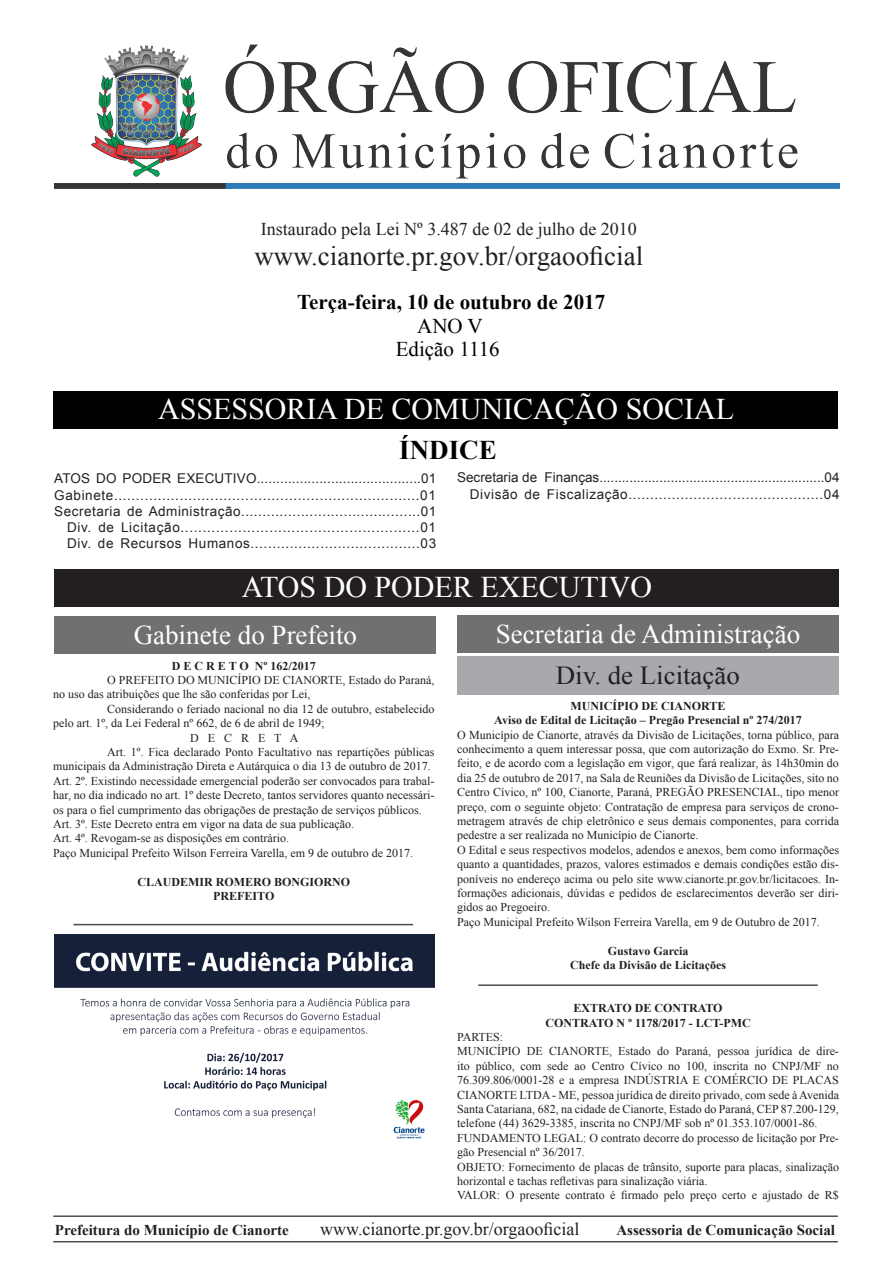
<style>
.page{position:relative;width:893px;height:1263px;background:#fff}
.page>*{position:absolute;margin:0;border:0;box-sizing:border-box;transform-origin:0 0}
.t1{font:30px "Times New Roman";color:#fff}
.t2{font:27px "Times New Roman";color:#fff}
.t3{font:27px "Times New Roman";color:#231f20}
.t4{font:700 27px "Times New Roman";color:#000}
.t5{font:25.95px "Times New Roman";color:#231f20}
.t6{font:700 21px "Times New Roman";color:#000}
.t7{font:21px "Times New Roman";color:#000}
.t8{font:18px "Times New Roman";color:#231f20}
.t9{font:700 15px "Times New Roman";color:#231f20}
.t10{font:13.5px "Arial";letter-spacing:.04em;color:#231f20}
.t11{font:13.5px "Arial";color:#231f20}
.t12{font:13.5px "Arial";letter-spacing:.01em;color:#231f20}
.t13{font:12px/14.4px "Times New Roman";color:#231f20}
.t14{font:700 12px "Times New Roman";color:#231f20}
</style>
<div class="page">
<hr style="left:53px;top:1215px;width:785px;height:2px;background:#4d4948">
<hr style="left:53px;top:1241px;width:785px;height:1px;background:#4d4948">
<div style="left:53px;top:392px;width:785px;height:37px;background:#000"></div>
<img style="left:54px;top:44px;width:785px;height:145px">
<div style="left:54px;top:569px;width:785px;height:37px;background:#231f20"></div>
<div style="left:54px;top:616px;width:382px;height:37px;background:#72706f"></div>
<img style="left:54px;top:935px;width:380px;height:204px">
<div style="left:457px;top:615px;width:382px;height:38px;background:#72706f"></div>
<div style="left:457px;top:656px;width:382px;height:39px;background:#a8a9ad"></div>
<hr style="left:478px;top:984px;width:340px;height:2px;background:#4d4948">
<hr style="left:74px;top:924px;width:339px;height:1px;background:#4d4948">
<p class="t8" style="left:261px;top:217px;width:378px">Instaurado pela Lei Nº 3.487 de 02 de julho de 2010</p>
<p class="t3" style="left:254px;top:237px;width:390px">www.cianorte.pr.gov.br/orgaooficial</p>
<p class="t6" style="left:297px;top:287px;width:309px">Terça-feira, 10 de outubro de 2017</p>
<p class="t7" style="left:417px;top:312px;width:67px">ANO V</p>
<p class="t7" style="left:396px;top:335px;width:105px">Edição 1116</p>
<p class="t1" style="left:158px;top:389px;width:577px">ASSESSORIA DE COMUNICAÇÃO SOCIAL</p>
<p class="t4" style="left:399px;top:432px;width:99px">ÍNDICE</p>
<p class="t12" style="left:54px;top:470px;width:384px">ATOS DO PODER EXECUTIVO..........................................01</p>
<p class="t10" style="left:54px;top:486px;width:383px">Gabinete......................................................................01</p>
<p class="t10" style="left:54px;top:502px;width:384px">Secretaria de Administração..........................................01</p>
<p class="t10" style="left:67px;top:518px;width:371px">Div. de Licitação......................................................01</p>
<p class="t10" style="left:67px;top:535px;width:371px">Div. de Recursos Humanos.......................................03</p>
<p class="t11" style="left:457px;top:469px;width:384px">Secretaria de Finanças............................................................04</p>
<p class="t10" style="left:470px;top:485px;width:371px">Divisão de Fiscalização.............................................04</p>
<p class="t1" style="left:242px;top:566px;width:412px">ATOS DO PODER EXECUTIVO</p>
<p class="t2" style="left:134px;top:616px;width:225px">Gabinete do Prefeito</p>
<p class="t14" style="left:172px;top:657px;width:145px">D E C R E T O Nº 162/2017</p>
<p class="t13" style="left:53px;top:673px;width:383px;text-indent:54px">O PREFEITO DO MUNICÍPIO DE CIANORTE, Estado do Paraná, no uso das atribuições que lhe são conferidas por Lei,</p>
<p class="t13" style="left:53px;top:701px;width:383px;text-indent:54px">Considerando o feriado nacional no dia 12 de outubro, estabelecido pelo art. 1º, da Lei Federal nº 662, de 6 de abril de 1949;</p>
<p class="t13" style="left:190px;top:730px;width:110px">D E C R E T A</p>
<p class="t13" style="left:53px;top:745px;width:383px;text-indent:54px">Art. 1º. Fica declarado Ponto Facultativo nas repartições públicas municipais da Administração Direta e Autárquica o dia 13 de outubro de 2017.</p>
<p class="t13" style="left:53px;top:773px;width:383px;text-align:justify">Art. 2º. Existindo necessidade emergencial poderão ser convocados para trabal&shy;har, no dia indicado no art. 1º deste Decreto, tantos servidores quanto necessári&shy;os para o fiel cumprimento das obrigações de prestação de serviços públicos.</p>
<p class="t13" style="left:53px;top:817px;width:302px">Art. 3º. Este Decreto entra em vigor na data de sua publicação.</p>
<p class="t13" style="left:53px;top:831px;width:238px">Art. 4º. Revogam-se as disposições em contrário.</p>
<p class="t13" style="left:53px;top:845px;width:362px">Paço Municipal Prefeito Wilson Ferreira Varella, em 9 de outubro de 2017.</p>
<p class="t14" style="left:138px;top:873px;width:214px">CLAUDEMIR ROMERO BONGIORNO</p>
<p class="t14" style="left:213px;top:888px;width:63px">PREFEITO</p>
<p class="t2" style="left:496px;top:615px;width:306px">Secretaria de Administração</p>
<p class="t5" style="left:556px;top:657px;width:186px">Div. de Licitação</p>
<p class="t14" style="left:571px;top:697px;width:156px">MUNICÍPIO DE CIANORTE</p>
<p class="t14" style="left:494px;top:712px;width:309px">Aviso de Edital de Licitação – Pregão Presencial nº 274/2017</p>
<p class="t13" style="left:457px;top:727px;width:383px;text-align:justify">O Município de Cianorte, através da Divisão de Licitações, torna público, para conhecimento a quem interessar possa, que com autorização do Exmo. Sr. Pre&shy;feito, e de acordo com a legislação em vigor, que fará realizar, às 14h30min do dia 25 de outubro de 2017, na Sala de Reuniões da Divisão de Licitações, sito no Centro Cívico, nº 100, Cianorte, Paraná, PREGÃO PRESENCIAL, tipo menor preço, com o seguinte objeto: Contratação de empresa para serviços de crono&shy;metragem através de chip eletrônico e seus demais componentes, para corrida pedestre a ser realizada no Município de Cianorte.</p>
<p class="t13" style="left:457px;top:842px;width:383px;text-align:justify">O Edital e seus respectivos modelos, adendos e anexos, bem como informações quanto a quantidades, prazos, valores estimados e demais condições estão dis&shy;poníveis no endereço acima ou pelo site www.cianorte.pr.gov.br/licitacoes. In&shy;formações adicionais, dúvidas e pedidos de esclarecimentos deverão ser diri&shy;gidos ao Pregoeiro.</p>
<p class="t13" style="left:457px;top:914px;width:364px">Paço Municipal Prefeito Wilson Ferreira Varella, em 9 de Outubro de 2017.</p>
<p class="t14" style="left:608px;top:942px;width:82px">Gustavo Garcia</p>
<p class="t14" style="left:570px;top:957px;width:157px">Chefe da Divisão de Licitações</p>
<p class="t14" style="left:573px;top:1000px;width:151px">EXTRATO DE CONTRATO</p>
<p class="t14" style="left:545px;top:1014px;width:207px">CONTRATO N º 1178/2017 - LCT-PMC</p>
<p class="t13" style="left:457px;top:1030px;width:48px">PARTES:</p>
<p class="t13" style="left:457px;top:1044px;width:383px;text-align:justify">MUNICÍPIO DE CIANORTE, Estado do Paraná, pessoa jurídica de dire&shy;ito público, com sede ao Centro Cívico no 100, inscrita no CNPJ/MF no 76.309.806/0001-28 e a empresa INDÚSTRIA E COMÉRCIO DE PLACAS CIANORTE LTDA - ME, pessoa jurídica de direito privado, com sede à Avenida Santa Catariana, 682, na cidade de Cianorte, Estado do Paraná, CEP 87.200-129, telefone (44) 3629-3385, inscrita no CNPJ/MF sob nº 01.353.107/0001-86.</p>
<p class="t13" style="left:457px;top:1130px;width:383px">FUNDAMENTO LEGAL: O contrato decorre do processo de licitação por Pre&shy;gão Presencial nº 36/2017.</p>
<p class="t13" style="left:457px;top:1159px;width:383px">OBJETO: Fornecimento de placas de trânsito, suporte para placas, sinalização horizontal e tachas refletivas para sinalização viária.</p>
<p class="t13" style="left:457px;top:1188px;width:383px">VALOR: O presente contrato é firmado pelo preço certo e ajustado de R$</p>
<p class="t9" style="left:55px;top:1220px;width:235px">Prefeitura do Município de Cianorte</p>
<h3 class="t8" style="left:320px;top:1217px;width:261px">www.cianorte.pr.gov.br/orgaooficial</h3>
<p class="t9" style="left:616px;top:1220px;width:220px">Assessoria de Comunicação Social</p>
</div>
